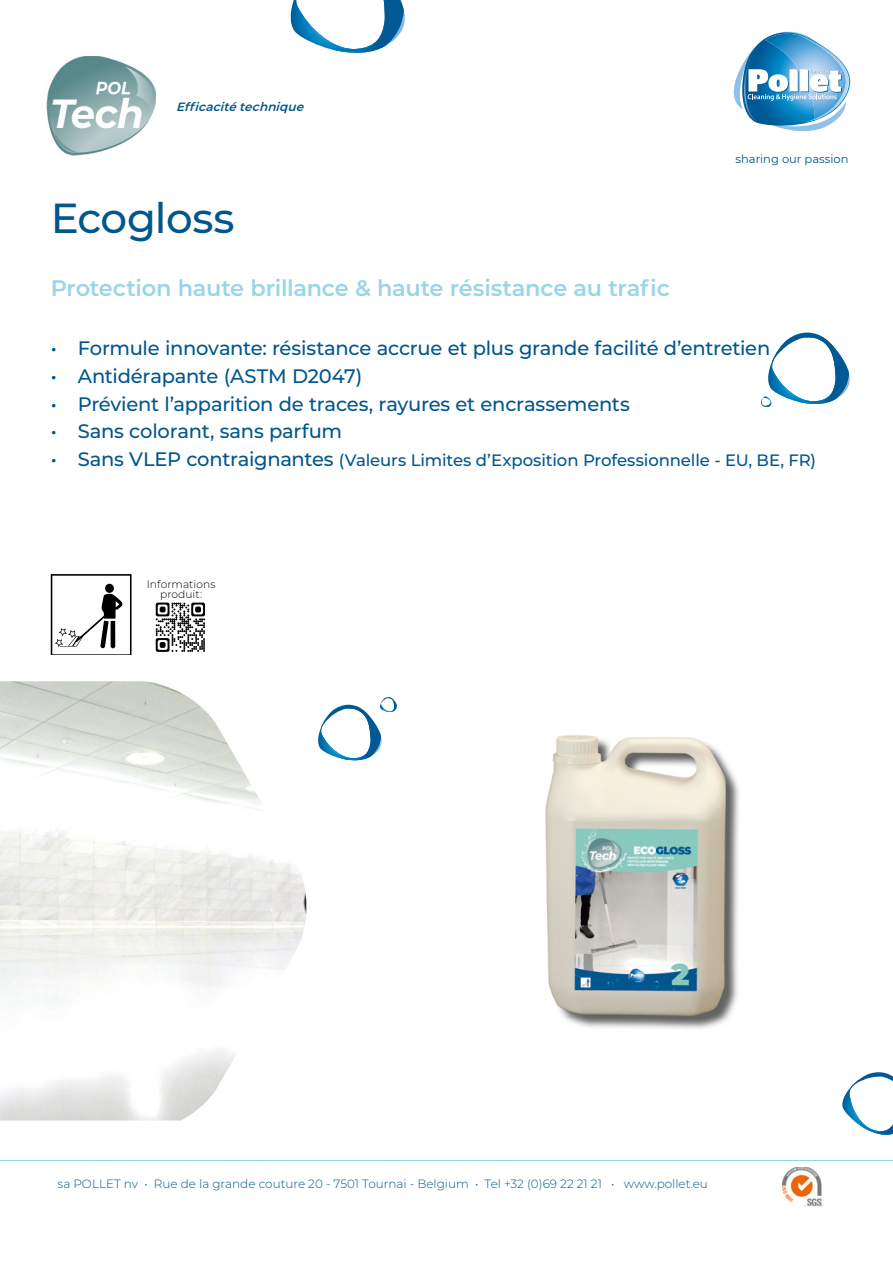
<style>
.page{position:relative;width:893px;height:1263px;background:#fff}
.page>*{position:absolute;margin:0;border:0;box-sizing:border-box;transform-origin:0 0}
.t1{font:500 42px "Montserrat";letter-spacing:-.015em;color:#00568d}
.t2{font:600 22.5px "Montserrat";letter-spacing:-.01em;color:#99d5e9}
.t3{font:500 19.5px "Montserrat";letter-spacing:-.01em;color:#00568d}
.t4{font:500 16.5px "Montserrat";letter-spacing:-.01em;color:#00568d}
.t5{font:300 12px "Montserrat";color:#00568d}
.t6{font:italic 600 12px "Montserrat";color:#005489}
.t7{font:11.55px "Montserrat";color:#00568d}
.t8{font:300 10.65px/10.6px "Montserrat";letter-spacing:.005em;color:#000;text-align:center}
.s1{font-size:19.5px}
</style>
<div class="page">
<svg style="left:842px;top:1072px;width:51px;height:63px"></svg>
<img style="left:783px;top:1167px;width:40px;height:40px">
<svg style="left:761px;top:333px;width:89px;height:74px"></svg>
<svg style="left:290px;top:0;width:115px;height:53px"></svg>
<svg style="left:318px;top:697px;width:79px;height:64px"></svg>
<img style="left:47px;top:56px;width:109px;height:99px">
<hr style="left:0;top:1160px;width:893px;height:1px;background:#99d5e9">
<img style="left:563px;top:760px;width:176px;height:269px">
<img style="left:545px;top:799px;width:2px;height:113px">
<img style="left:547px;top:736px;width:178px;height:280px">
<img style="left:0;top:681px;width:307px;height:439px">
<svg style="left:156px;top:603px;width:49px;height:49px"></svg>
<svg style="left:51px;top:574px;width:81px;height:81px"></svg>
<img style="left:846px;top:68px;width:4px;height:34px">
<svg style="left:733px;top:31px;width:113px;height:101px"></svg>
<p class="t6" style="left:176px;top:99px;width:133px">Efficacitétechnique</p>
<h1 class="t1" style="left:51px;top:189px;width:185px">Ecogloss</h1>
<p class="t2" style="left:51px;top:272px;width:620px">Protection haute brillance &amp; haute résistance au trafic</p>
<p class="t7" style="left:735px;top:151px;width:115px">sharing our passion</p>
<p class="t3" style="left:51px;top:335px;width:721px">• Formule innovante: résistance accrue et plus grande facilité d’entretien</p>
<p class="t3" style="left:51px;top:363px;width:313px">• Antidérapante (ASTM D2047)</p>
<p class="t3" style="left:51px;top:390px;width:581px">• Prévient l’apparition de traces, rayures et encrassements</p>
<p class="t3" style="left:51px;top:418px;width:293px">• Sans colorant, sans parfum</p>
<p class="t4" style="left:51px;top:449px;width:767px"><span class="s1">• Sans VLEP contraignantes</span> (Valeurs Limites d’Exposition Professionnelle - EU, BE, FR)</p>
<p class="t8" style="left:147px;top:578px;width:70px">Informations produit:</p>
<p class="t5" style="left:58px;top:1175px;width:652px">sa POLLET nv • Rue de la grande couture 20 - 7501 Tournai - Belgium • Tel +32 (0)69 22 21 21 • www.pollet.eu</p>
</div>
